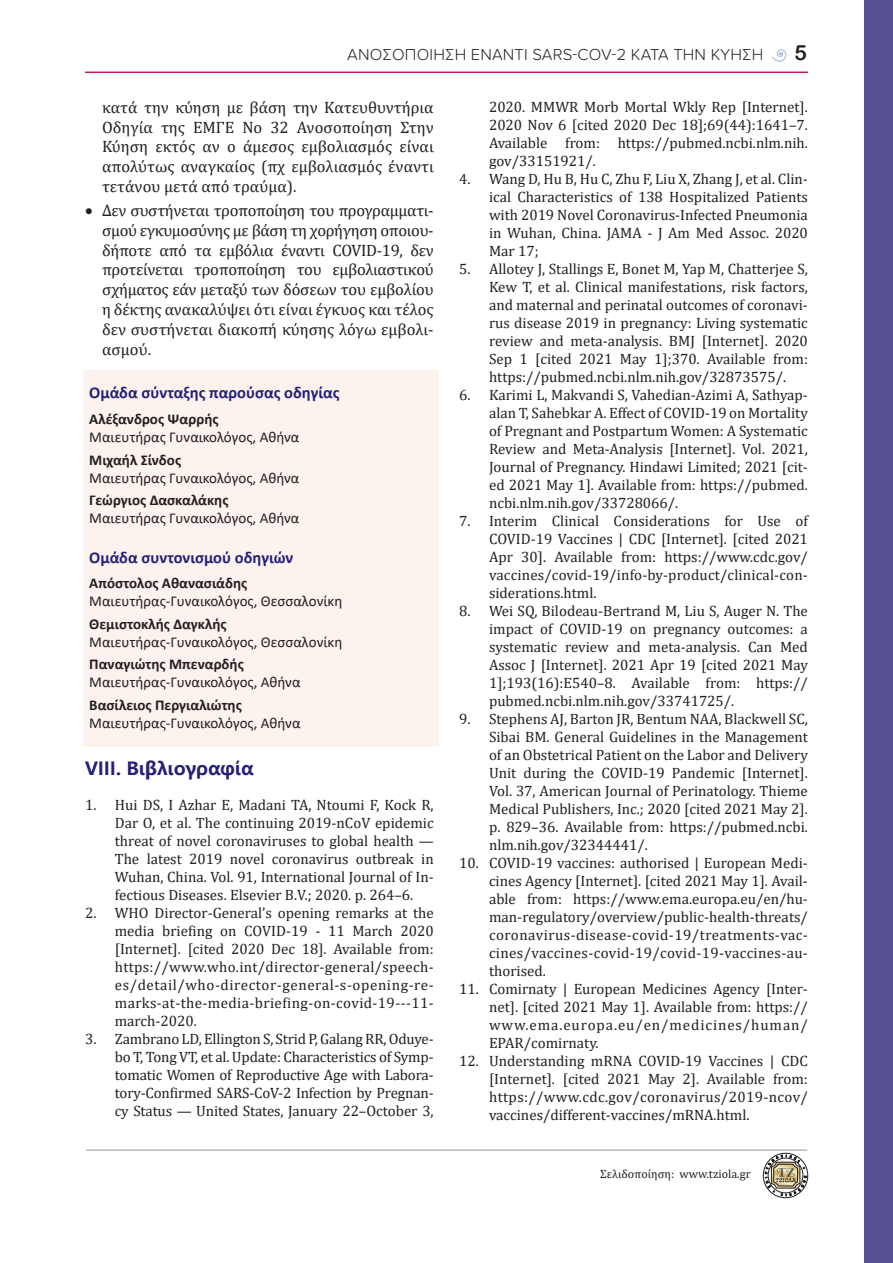
<style>
.page{position:relative;width:893px;height:1263px;background:#fff}
.page>*{position:absolute;margin:0;border:0;box-sizing:border-box;transform-origin:0 0}
.t1{font:21px "Arial Rounded MT Bold";color:#231f20}
.t2{font:700 18px "Microsoft Ya Hei UI";color:#242076}
.t3{font:16.5px/19.8px "Cambria";color:#231f20;text-align:justify}
.t4{font:700 16.5px "Calibri";color:#242076}
.t5{font:300 16.5px "Proxima Soft";letter-spacing:.01em;color:#231f20}
.t6{font:15px/18px "Cambria";color:#231f20;text-align:justify}
.t7{font:15px "Calibri";color:#231f20}
.t8{font:700 15px "Calibri";color:#231f20}
.t9{font:12px "Cambria";color:#231f20}
</style>
<div class="page">
<hr style="left:85px;top:72px;width:723px;height:1px;background:#c11e66">
<div style="left:864px;top:0;width:29px;height:1263px;background:#545091"></div>
<hr style="left:86px;top:1150px;width:721px;height:1px;background:#939598">
<svg style="left:763px;top:1153px;width:45px;height:45px"></svg>
<div style="left:83px;top:370px;width:356px;height:376px;background:#fcf2ee"></div>
<svg style="left:772px;top:49px;width:15px;height:13px"></svg>
<p class="t5" style="left:347px;top:42px;width:418px">Ανοσοποίηση έναντι SARS-CoV-2 κατά την κύηση</p>
<h1 class="t1" style="left:795px;top:40px;width:14px">5</h1>
<p class="t3" style="left:102px;top:97px;width:333px">κατά την κύηση με βάση την Κατευθυντήρια Οδηγία της ΕΜΓΕ Νο 32 Ανοσοποίηση Στην Κύηση εκτός αν ο άμεσος εμβολιασμός είναι απολύτως αναγκαίος (πχ εμβολιασμός έναντι τετάνου μετά από τραύμα).</p>
<p class="t3" style="left:102px;top:200px;width:333px;text-indent:-17px">• Δεν συστήνεται τροποποίηση του προγραμματι&shy;σμού εγκυμοσύνης με βάση τη χορήγηση οποιου&shy;δήποτε από τα εμβόλια έναντι COVID-19, δεν προτείνεται τροποποίηση του εμβολιαστικού σχήματος εάν μεταξύ των δόσεων του εμβολίου η δέκτης ανακαλύψει ότι είναι έγκυος και τέλος δεν συστήνεται διακοπή κύησης λόγω εμβολι&shy;ασμού.</p>
<p class="t4" style="left:89px;top:381px;width:252px">Ομάδα σύνταξης παρούσας οδηγίας</p>
<p class="t8" style="left:89px;top:409px;width:131px">Αλέξανδρος Ψαρρής</p>
<p class="t7" style="left:89px;top:427px;width:212px">Μαιευτήρας Γυναικολόγος, Αθήνα</p>
<p class="t8" style="left:89px;top:449px;width:93px">Μιχαήλ Σίνδος</p>
<p class="t7" style="left:89px;top:467px;width:212px">Μαιευτήρας Γυναικολόγος, Αθήνα</p>
<p class="t8" style="left:89px;top:490px;width:141px">Γεώργιος Δασκαλάκης</p>
<p class="t7" style="left:89px;top:508px;width:212px">Μαιευτήρας Γυναικολόγος, Αθήνα</p>
<p class="t4" style="left:89px;top:546px;width:206px">Ομάδα συντονισμού οδηγιών</p>
<p class="t8" style="left:89px;top:573px;width:159px">Απόστολος Αθανασιάδης</p>
<p class="t7" style="left:89px;top:591px;width:255px">Μαιευτή ρας-Γυναικολόγος, Θεσσαλονίκη</p>
<p class="t8" style="left:89px;top:613px;width:139px">Θεμιστοκλή ς Δαγκλή ς</p>
<p class="t7" style="left:89px;top:631px;width:255px">Μαιευτή ρας-Γυναικολόγος, Θεσσαλονίκη</p>
<p class="t8" style="left:89px;top:654px;width:156px">Παναγιώτης Μπεναρδή ς</p>
<p class="t7" style="left:89px;top:672px;width:213px">Μαιευτή ρας-Γυναικολόγος, Αθήνα</p>
<p class="t8" style="left:89px;top:694px;width:154px">Βασίλειος Περγιαλιώτης</p>
<p class="t7" style="left:89px;top:712px;width:213px">Μαιευτή ρας-Γυναικολόγος, Αθήνα</p>
<p class="t2" style="left:85px;top:756px;width:170px">VIII. Βιβλιογραφία</p>
<p class="t6" style="left:115px;top:796px;width:320px;text-indent:-30px">1. Hui DS, I Azhar E, Madani TA, Ntoumi F, Kock R, Dar O, et al. The continuing 2019-nCoV epidemic threat of novel coronaviruses to global health — The latest 2019 novel coronavirus outbreak in Wuhan, China. Vol. 91, International Journal of In&shy;fectious Diseases. Elsevier B.V.; 2020. p. 264–6.</p>
<p class="t6" style="left:115px;top:904px;width:320px;text-indent:-30px">2. WHO Director-General’s opening remarks at the media briefing on COVID-19 - 11 March 2020 [Internet]. [cited 2020 Dec 18]. Available from: https://www.who.int/director-general/speech&shy;es/detail/who-director-general-s-opening-re&shy;marks-at-the-media-briefing-on-covid-19---11- march-2020.</p>
<p class="t6" style="left:115px;top:1030px;width:320px;text-indent:-30px">3. Zambrano LD, Ellington S, Strid P, Galang RR, Oduye&shy;bo T, Tong VT, et al. Update: Characteristics of Symp&shy;tomatic Women of Reproductive Age with Labora&shy;tory-Confirmed SARS-CoV-2 Infection by Pregnan&shy;cy Status — United States, January 22–October 3,</p>
<p class="t6" style="left:489px;top:97px;width:320px">2020. MMWR Morb Mortal Wkly Rep [Internet].<br>2020 Nov 6 [cited 2020 Dec 18];69(44):1641–7.<br>Available from: https://pubmed.ncbi.nlm.nih. gov/33151921/.</p>
<p class="t6" style="left:489px;top:169px;width:320px;text-indent:-30px">4. Wang D, Hu B, Hu C, Zhu F, Liu X, Zhang J, et al. Clin&shy;ical Characteristics of 138 Hospitalized Patients with 2019 Novel Coronavirus-Infected Pneumonia in Wuhan, China. JAMA - J Am Med Assoc. 2020<br>Mar 17;</p>
<p class="t6" style="left:489px;top:259px;width:320px;text-indent:-30px">5. Allotey J, Stallings E, Bonet M, Yap M, Chatterjee S, Kew T, et al. Clinical manifestations, risk factors, and maternal and perinatal outcomes of coronavi&shy;rus disease 2019 in pregnancy: Living systematic review and meta-analysis. BMJ [Internet]. 2020<br>Sep 1 [cited 2021 May 1];370. Available from: https://pubmed.ncbi.nlm.nih.gov/32873575/.</p>
<p class="t6" style="left:489px;top:385px;width:320px;text-indent:-30px">6. Karimi L, Makvandi S, Vahedian-Azimi A, Sathyap&shy;alan T, Sahebkar A. Effect of COVID-19 on Mortality of Pregnant and Postpartum Women: A Systematic Review and Meta-Analysis [Internet]. Vol. 2021, Journal of Pregnancy. Hindawi Limited; 2021 [cit&shy;ed 2021 May 1]. Available from: https://pubmed. ncbi.nlm.nih.gov/33728066/.</p>
<p class="t6" style="left:489px;top:511px;width:320px;text-indent:-30px">7. Interim Clinical Considerations for Use of COVID-19 Vaccines | CDC [Internet]. [cited 2021<br>Apr 30]. Available from: https://www.cdc.gov/ vaccines/covid-19/info-by-product/clinical-con&shy;siderations.html.</p>
<p class="t6" style="left:489px;top:601px;width:320px;text-indent:-30px">8. Wei SQ, Bilodeau-Bertrand M, Liu S, Auger N. The impact of COVID-19 on pregnancy outcomes: a systematic review and meta-analysis. Can Med Assoc J [Internet]. 2021 Apr 19 [cited 2021 May 1];193(16):E540–8. Available from: https:// pubmed.ncbi.nlm.nih.gov/33741725/.</p>
<p class="t6" style="left:489px;top:709px;width:320px;text-indent:-30px">9. Stephens AJ, Barton JR, Bentum NAA, Blackwell SC, Sibai BM. General Guidelines in the Management of an Obstetrical Patient on the Labor and Delivery Unit during the COVID-19 Pandemic [Internet].<br>Vol. 37, American Journal of Perinatology. Thieme Medical Publishers, Inc.; 2020 [cited 2021 May 2]. p. 829–36. Available from: https://pubmed.ncbi. nlm.nih.gov/32344441/.</p>
<p class="t6" style="left:489px;top:853px;width:320px;text-indent:-30px">10. COVID-19 vaccines: authorised | European Medi&shy;cines Agency [Internet]. [cited 2021 May 1]. Avail&shy;able from: https://www.ema.europa.eu/en/hu&shy;man-regulatory/overview/public-health-threats/ coronavirus-disease-covid-19/treatments-vac&shy;cines/vaccines-covid-19/covid-19-vaccines-au&shy;thorised.</p>
<p class="t6" style="left:489px;top:979px;width:320px;text-indent:-30px">11. Comirnaty | European Medicines Agency [Inter&shy;net]. [cited 2021 May 1]. Available from: https:// www.ema.europa.eu/en/medicines/human/ EPAR/comirnaty.</p>
<p class="t6" style="left:489px;top:1051px;width:320px;text-indent:-30px">12. Understanding mRNA COVID-19 Vaccines | CDC [Internet]. [cited 2021 May 2]. Available from: https://www.cdc.gov/coronavirus/2019-ncov/ vaccines/different-vaccines/mRNA.html.</p>
<p class="t9" style="left:600px;top:1167px;width:152px">Σελιδοποίηση: www.tziola.gr</p>
</div>
